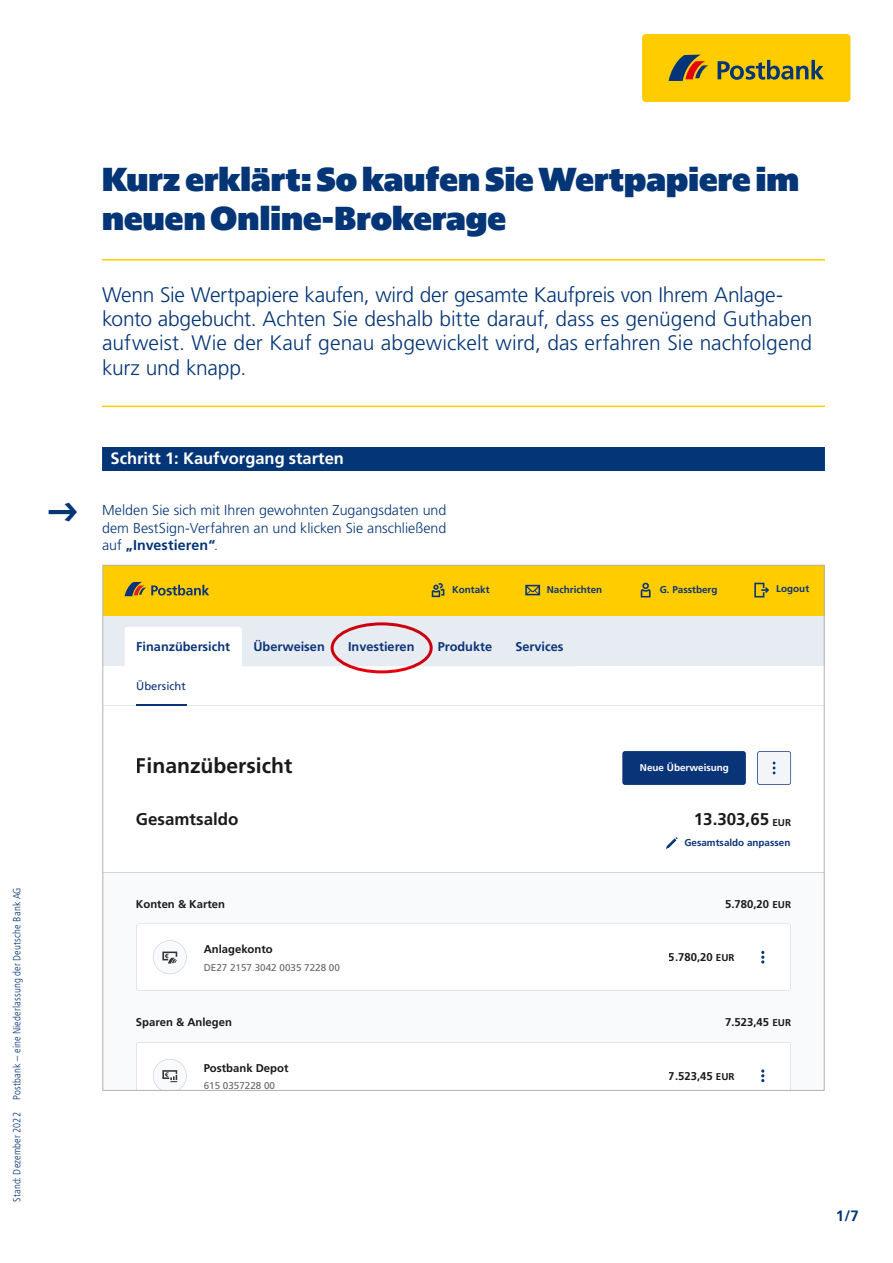
<style>
.page{position:relative;width:893px;height:1263px;background:#fff}
.page>*{position:absolute;margin:0;border:0;box-sizing:border-box;transform-origin:0 0}
.t1{font:900 33px/39px "Postbank";letter-spacing:.005em;color:#043576}
.t2{font:700 21.15px "Frutiger LT Pro";color:#1a1a1a}
.t3{font:300 21px/24px "Frutiger LT Std";letter-spacing:-.005em;color:#043576}
.t4{font:700 16.95px "Frutiger LT Pro";color:#1a1a1a}
.t5{font:700 16.5px "Frutiger LT Std";color:#fff}
.t6{font:16.5px "Postbank Font 799";color:#043576}
.t7{font:700 15px "Frutiger";color:#043576}
.t8{font:300 14.25px/17.1px "Frutiger LT Std";color:#043576;text-align:justify}
.t9{font:700 12.75px "Frutiger LT Pro";color:#0a3478}
.t10{font:700 11.25px "Frutiger LT Pro";color:#1a1a1a}
.t11{font:11.25px "Frutiger LT Pro";color:#0a3478}
.t12{font:300 condensed 10.5px "Frutiger LT Std";letter-spacing:.015em;color:#043576}
.t13{font:700 9.9px "Frutiger LT Pro";color:#0a3478}
.t14{font:9.9px "Frutiger LT Pro";color:#666}
.t15{font:700 9.9px "Frutiger LT Pro";color:#fff}
.s1{font-weight:700}
.s2{font-size:9.9px}
</style>
<div class="page">
<div style="left:102px;top:447px;width:723px;height:24px;background:#043576"></div>
<div style="left:642px;top:34px;width:208px;height:68px;background:#fc0;border-radius:4px"></div>
<svg style="left:718px;top:60px;width:106px;height:20px"></svg>
<svg style="left:669px;top:55px;width:39px;height:26px"></svg>
<hr style="left:102px;top:259px;width:723px;height:2px;background:#fc0">
<hr style="left:102px;top:406px;width:723px;height:1px;background:#fc0">
<div style="left:103px;top:872px;width:721px;height:218px;background:#f9fafc"></div>
<hr style="left:103px;top:872px;width:721px;height:1px;background:#ced6e4">
<svg style="left:757px;top:751px;width:34px;height:34px"></svg>
<svg style="left:622px;top:751px;width:124px;height:34px;background:#0c3579"></svg>
<svg style="left:136px;top:923px;width:655px;height:68px"></svg>
<hr style="left:103px;top:705px;width:721px;height:1px;background:#e7ebf2">
<div style="left:103px;top:615px;width:721px;height:51px;background:#e7ebf2"></div>
<hr style="left:136px;top:704px;width:50px;height:2px;background:#0a3478">
<svg style="left:125px;top:627px;width:308px;height:39px"></svg>
<div style="left:103px;top:565px;width:721px;height:50px;background:#fc0"></div>
<svg style="left:432px;top:583px;width:12px;height:14px"></svg>
<svg style="left:525px;top:585px;width:15px;height:10px"></svg>
<svg style="left:641px;top:583px;width:10px;height:14px"></svg>
<svg style="left:754px;top:583px;width:15px;height:14px"></svg>
<svg style="left:125px;top:582px;width:84px;height:14px"></svg>
<svg style="left:666px;top:837px;width:12px;height:12px"></svg>
<svg style="left:136px;top:1042px;width:655px;height:47px"></svg>
<div style="left:331px;top:622px;width:102px;height:51px;border:3px solid #e3000f;border-radius:50%"></div>
<h1 class="t1" style="left:102px;top:160px;width:699px">Kurz erklärt: So kaufen Sie Wertpapiere im neuen Online-Brokerage</h1>
<p class="t3" style="left:102px;top:284px;width:712px">Wenn Sie Wertpapiere kaufen, wird der gesamte Kaufpreis von Ihrem Anlage&shy;konto abgebucht. Achten Sie deshalb bitte darauf, dass es genügend Guthaben aufweist. Wie der Kauf genau abgewickelt wird, das erfahren Sie nachfolgend kurz und knapp.</p>
<p class="t5" style="left:111px;top:449px;width:235px">Schritt 1: Kaufvorgang starten</p>
<p class="t6" style="left:49px;top:502px;width:31px">7</p>
<p class="t8" style="left:102px;top:502px;width:346px">Melden Sie sich mit Ihren gewohnten Zugangsdaten und dem BestSign-Verfahren an und klicken Sie anschließend auf <span class="s1">„Investieren“</span>.</p>
<p class="t13" style="left:452px;top:584px;width:39px">Kontakt</p>
<p class="t13" style="left:547px;top:584px;width:57px">Nachrichten</p>
<p class="t13" style="left:660px;top:584px;width:59px">G. Passtberg</p>
<p class="t13" style="left:776px;top:583px;width:34px">Logout</p>
<p class="t9" style="left:136px;top:639px;width:95px">Finanzübersicht</p>
<p class="t9" style="left:253px;top:639px;width:73px">Überweisen</p>
<p class="t9" style="left:348px;top:639px;width:68px">Investieren</p>
<p class="t9" style="left:438px;top:639px;width:56px">Produkte</p>
<p class="t9" style="left:515px;top:639px;width:50px">Services</p>
<p class="t11" style="left:136px;top:680px;width:51px">Übersicht</p>
<p class="t12" style="left:11px;top:1202px;width:316px;rotate:-90deg">Stand: Dezember 2022 Postbank – eine Niederlassung der Deutsche Bank AG</p>
<p class="t2" style="left:136px;top:753px;width:158px">Finanzübersicht</p>
<p class="t15" style="left:640px;top:761px;width:90px">Neue Überweisung</p>
<p class="t4" style="left:136px;top:809px;width:104px">Gesamtsaldo</p>
<p class="t4" style="left:694px;top:809px;width:99px">13.303,65 <span class="s2">EUR</span></p>
<p class="t13" style="left:684px;top:837px;width:107px">Gesamtsaldo anpassen</p>
<p class="t10" style="left:136px;top:897px;width:91px">Konten &amp; Karten</p>
<p class="t10" style="left:725px;top:897px;width:67px">5.780,20 <span class="s2">EUR</span></p>
<p class="t10" style="left:204px;top:942px;width:71px">Anlagekonto</p>
<p class="t14" style="left:204px;top:961px;width:138px">DE27 2157 3042 0035 7228 00</p>
<p class="t10" style="left:669px;top:951px;width:67px">5.780,20 <span class="s2">EUR</span></p>
<p class="t10" style="left:136px;top:1016px;width:98px">Sparen &amp; Anlegen</p>
<p class="t10" style="left:725px;top:1016px;width:67px">7.523,45 <span class="s2">EUR</span></p>
<p class="t10" style="left:204px;top:1061px;width:86px">Postbank Depot</p>
<p class="t14" style="left:204px;top:1080px;width:73px">615 0357228 00</p>
<p class="t10" style="left:669px;top:1069px;width:67px">7.523,45 <span class="s2">EUR</span></p>
<p class="t7" style="left:836px;top:1207px;width:25px">1/7</p>
</div>
